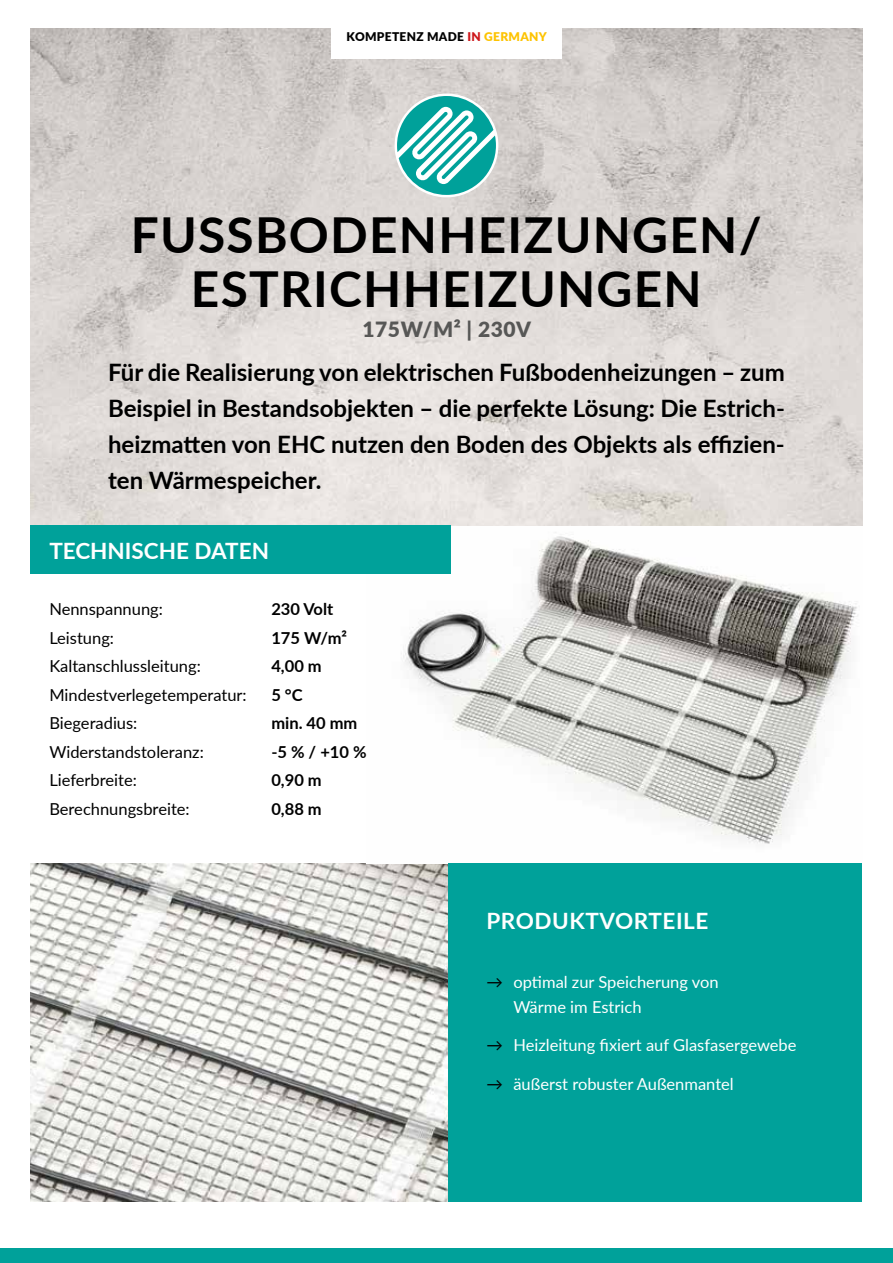
<style>
.page{position:relative;width:893px;height:1263px;background:#fff}
.page>*{position:absolute;margin:0;border:0;box-sizing:border-box;transform-origin:0 0}
.t1{font:700 49.65px/53.8px "Lato";letter-spacing:.025em;color:#000;text-align:center}
.t2{font:700 24px/36px "Lato";color:#000;text-align:justify}
.t3{font:700 22.5px "Lato";letter-spacing:.025em;color:#fff}
.t4{font:700 22.5px "Lato";color:#fff}
.t5{font:900 21px "Lato";letter-spacing:.025em;color:#575756}
.t6{font:16.5px "Lato";color:#000}
.t7{font:16.5px/25.5px "Lato";color:#fff}
.t8{font:700 16.5px "Lato";color:#000}
.t9{font:900 12px "Lato";letter-spacing:.025em;color:#000}
.s1{color:#cd171a}
.s2{color:#fdc300}
.s3{color:#000}
</style>
<div class="page">
<img style="left:30px;top:863px;width:418px;height:338px">
<img style="left:401px;top:525px;width:462px;height:319px">
<img style="left:30px;top:29px;width:833px;height:496px">
<svg style="left:397px;top:96px;width:99px;height:99px"></svg>
<div style="left:331px;top:0;width:231px;height:58px;background:#fff"></div>
<div style="left:0;top:1248px;width:893px;height:15px;background:#00a19a"></div>
<div style="left:30px;top:525px;width:421px;height:49px;background:#00a19a"></div>
<div style="left:448px;top:863px;width:414px;height:338px;background:#00a19a"></div>
<p class="t9" style="left:347px;top:27px;width:202px">KOMPETENZ MADE <span class="s1">IN</span> <span class="s2">GERMANY</span></p>
<h1 class="t1" style="left:131px;top:205px;width:632px">FUSSBODENHEIZUNGEN/<br>ESTRICHHEIZUNGEN</h1>
<p class="t5" style="left:363px;top:313px;width:170px">175W/M² | 230V</p>
<p class="t2" style="left:108px;top:353px;width:678px">Für die Realisierung von elektrischen Fußbodenheizungen – zum Beispiel in Bestandsobjekten – die perfekte Lösung: Die Estrich&shy;heizmatten von EHC nutzen den Boden des Objekts als effizien&shy;ten Wärmespeicher.</p>
<p class="t4" style="left:49px;top:534px;width:221px">TECHNISCHE DATEN</p>
<p class="t6" style="left:49px;top:597px;width:115px">Nennspannung:</p>
<p class="t8" style="left:271px;top:597px;width:63px">230 Volt</p>
<p class="t6" style="left:49px;top:626px;width:66px">Leistung:</p>
<p class="t8" style="left:271px;top:625px;width:77px">175 W/m²</p>
<p class="t6" style="left:49px;top:654px;width:153px">Kaltanschlussleitung:</p>
<p class="t8" style="left:271px;top:654px;width:52px">4,00 m</p>
<p class="t6" style="left:49px;top:683px;width:199px">Mindestverlegetemperatur:</p>
<p class="t8" style="left:271px;top:682px;width:33px">5 °C</p>
<p class="t6" style="left:49px;top:711px;width:90px">Biegeradius:</p>
<p class="t8" style="left:271px;top:711px;width:87px">min. 40 mm</p>
<p class="t6" style="left:49px;top:740px;width:156px">Widerstandstoleranz:</p>
<p class="t8" style="left:271px;top:739px;width:97px">-5 % / +10 %</p>
<p class="t6" style="left:49px;top:768px;width:89px">Lieferbreite:</p>
<p class="t8" style="left:271px;top:768px;width:52px">0,90 m</p>
<p class="t6" style="left:49px;top:797px;width:142px">Berechnungsbreite:</p>
<p class="t8" style="left:271px;top:796px;width:52px">0,88 m</p>
<p class="t3" style="left:486px;top:905px;width:223px">PRODUKTVORTEILE</p>
<p class="t7" style="left:513px;top:968px;width:207px;text-indent:-27px"><span class="s3">→</span> optimal zur Speicherung von<br>Wärme im Estrich</p>
<p class="t7" style="left:486px;top:1032px;width:312px"><span class="s3">→</span> Heizleitung fixiert auf Glasfasergewebe</p>
<p class="t7" style="left:486px;top:1070px;width:249px"><span class="s3">→</span> äußerst robuster Außenmantel</p>
</div>
